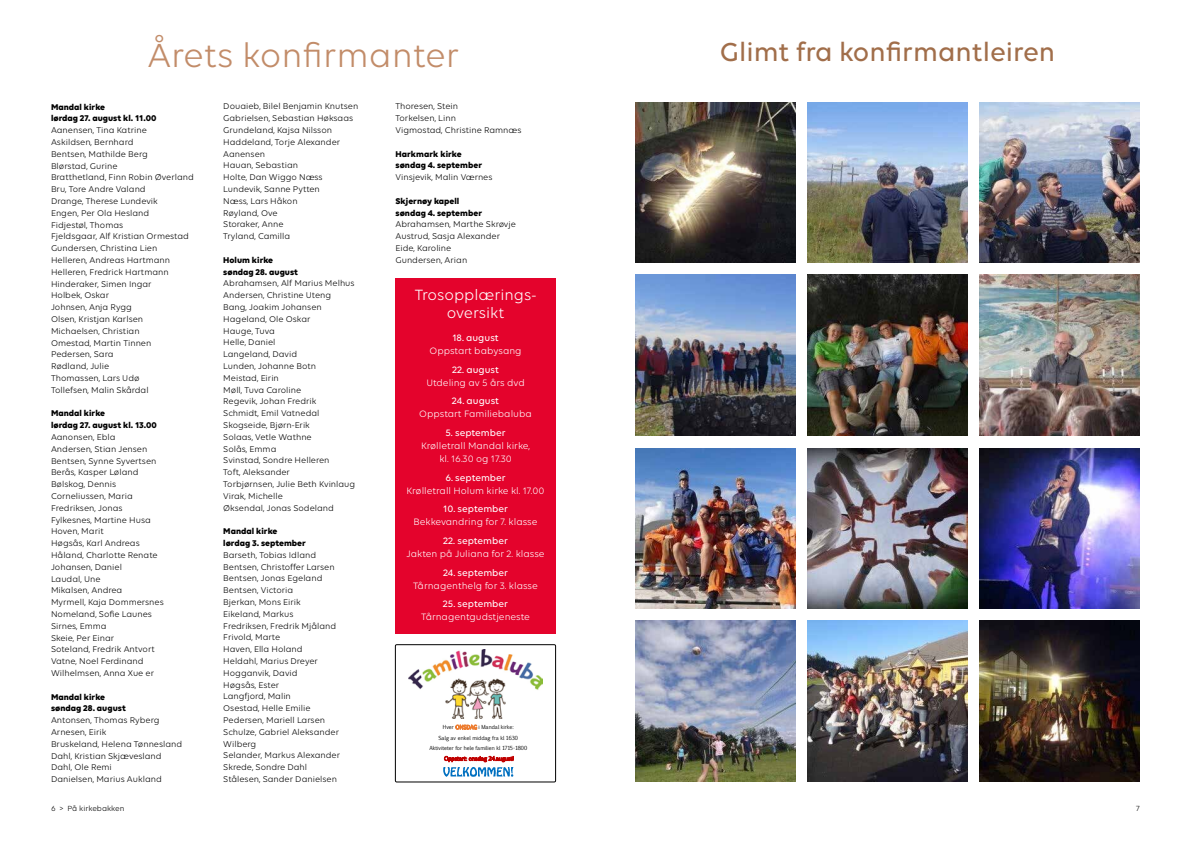
<style>
.page{position:relative;width:1191px;height:842px;background:#fff}
.page>*{position:absolute;margin:0;border:0;box-sizing:border-box;transform-origin:0 0}
.t1{font:36px "Volte";color:#c28c69}
.t2{font:500 28px "Volte";color:#a16e4a}
.t3{font:16px/18px "Volte";color:#fff;text-align:center}
.t4{font:10px/13px "Volte";color:#fff;text-align:center}
.t5{font:500 10px "Volte";color:#fff}
.t6{font:9px/11.8px "Volte";color:#000}
.t7{font:700 9px/11.8px "Volte";color:#000}
.t8{font:8px "Volte";color:#000}
.t9{font:5.4px/10.4px "Euphemia CAS";color:#000;text-align:center}
.s1{color:#ed7d31}
</style>
<div class="page">
<div style="left:395px;top:278px;width:161px;height:356px;background:#e4032c"></div>
<img style="left:409px;top:649px;width:133px;height:70px">
<svg style="left:455px;top:725px;width:22px;height:4px"></svg>
<svg style="left:444px;top:756px;width:69px;height:6px"></svg>
<img style="left:443px;top:767px;width:71px;height:10px">
<div style="left:395px;top:644px;width:161px;height:138px;border:1px solid #000"></div>
<img style="left:635px;top:103px;width:160px;height:160px">
<img style="left:807px;top:103px;width:160px;height:160px">
<img style="left:979px;top:103px;width:161px;height:160px">
<img style="left:635px;top:275px;width:160px;height:160px">
<img style="left:807px;top:275px;width:160px;height:160px">
<img style="left:979px;top:275px;width:161px;height:160px">
<img style="left:635px;top:449px;width:160px;height:160px">
<img style="left:807px;top:449px;width:160px;height:160px">
<img style="left:979px;top:449px;width:161px;height:160px">
<img style="left:635px;top:621px;width:160px;height:160px">
<img style="left:807px;top:621px;width:160px;height:160px">
<img style="left:979px;top:621px;width:161px;height:160px">
<h1 class="t1" style="left:147px;top:35px;width:313px">Årets konfirmanter</h1>
<p class="t7" style="left:51px;top:100px;width:107px">Mandal kirke<br>lørdag 27. august kl. 11.00</p>
<p class="t6" style="left:51px;top:124px;width:144px">Aanensen, Tina Katrine<br>Askildsen, Bernhard<br>Bentsen, Mathilde Berg<br>Blørstad, Gurine<br>Bratthetland, Finn Robin Øverland<br>Bru, Tore Andre Valand<br>Drange, Therese Lundevik<br>Engen, Per Ola Hesland<br>Fidjestøl, Thomas<br>Fjeldsgaar, Alf Kristian Ormestad<br>Gundersen, Christina Lien<br>Helleren, Andreas Hartmann<br>Helleren, Fredrick Hartmann<br>Hinderaker, Simen Ingar<br>Holbek, Oskar<br>Johnsen, Anja Rygg<br>Olsen, Kristjan Karlsen<br>Michaelsen, Christian<br>Omestad, Martin Tinnen<br>Pedersen, Sara<br>Rødland, Julie<br>Thomassen, Lars Udø<br>Tollefsen, Malin Skårdal</p>
<p class="t7" style="left:51px;top:407px;width:107px">Mandal kirke<br>lørdag 27. august kl. 13.00</p>
<p class="t6" style="left:51px;top:431px;width:114px">Aanonsen, Ebla<br>Andersen, Stian Jensen<br>Bentsen, Synne Syvertsen<br>Berås, Kasper Løland<br>Bølskog, Dennis<br>Corneliussen, Maria<br>Fredriksen, Jonas<br>Fylkesnes, Martine Husa<br>Hoven, Marit<br>Høgsås, Karl Andreas<br>Håland, Charlotte Renate<br>Johansen, Daniel<br>Laudal, Une<br>Mikalsen, Andrea<br>Myrmell, Kaja Dommersnes<br>Nomeland, Sofie Launes<br>Sirnes, Emma<br>Skeie, Per Einar<br>Soteland, Fredrik Antvort<br>Vatne, Noel Ferdinand<br>Wilhelmsen, Anna Xue er</p>
<p class="t7" style="left:51px;top:690px;width:76px">Mandal kirke søndag 28. august</p>
<p class="t6" style="left:51px;top:714px;width:133px">Antonsen, Thomas Ryberg<br>Arnesen, Eirik<br>Bruskeland, Helena Tønnesland<br>Dahl, Kristian Skjævesland<br>Dahl, Ole Remi<br>Danielsen, Marius Aukland</p>
<p class="t6" style="left:395px;top:100px;width:127px">Thoresen, Stein<br>Torkelsen, Linn<br>Vigmostad, Christine Ramnæs</p>
<p class="t7" style="left:395px;top:147px;width:88px">Harkmark kirke søndag 4. september</p>
<p class="t6" style="left:395px;top:171px;width:98px">Vinsjevik, Malin Værnes</p>
<p class="t7" style="left:395px;top:195px;width:88px">Skjernøy kapell søndag 4. september</p>
<p class="t6" style="left:395px;top:218px;width:122px">Abrahamsen, Marthe Skrøvje<br>Austrud, Sasja Alexander<br>Eide, Karoline<br>Gundersen, Arian</p>
<h3 class="t3" style="left:415px;top:286px;width:123px">Trosopplærings&shy;oversikt</h3>
<p class="t5" style="left:452px;top:332px;width:48px">18. august</p>
<p class="t4" style="left:429px;top:344px;width:94px">Oppstart babysang</p>
<p class="t5" style="left:452px;top:364px;width:48px">22. august</p>
<p class="t4" style="left:426px;top:376px;width:100px">Utdeling av 5 års dvd</p>
<p class="t5" style="left:452px;top:395px;width:49px">24. august</p>
<p class="t4" style="left:419px;top:407px;width:114px">Oppstart Familiebaluba</p>
<p class="t5" style="left:445px;top:427px;width:62px">5. september</p>
<p class="t4" style="left:421px;top:439px;width:111px">Krølletrall Mandal kirke, kl. 16.30 og 17.30</p>
<p class="t5" style="left:445px;top:472px;width:62px">6. september</p>
<p class="t4" style="left:406px;top:484px;width:140px">Krølletrall Holum kirke kl. 17.00</p>
<p class="t5" style="left:443px;top:503px;width:66px">10. september</p>
<p class="t4" style="left:413px;top:515px;width:126px">Bekkevandring for 7. klasse</p>
<p class="t5" style="left:443px;top:535px;width:66px">22. september</p>
<p class="t4" style="left:406px;top:547px;width:140px">Jakten på Juliana for 2. klasse</p>
<p class="t5" style="left:443px;top:567px;width:67px">24. september</p>
<p class="t4" style="left:413px;top:579px;width:126px">Tårnagenthelg for 3. klasse</p>
<p class="t5" style="left:443px;top:598px;width:67px">25. september</p>
<p class="t4" style="left:421px;top:610px;width:110px">Tårnagentgudstjeneste</p>
<p class="t6" style="left:223px;top:100px;width:137px">Douaieb, Bilel Benjamin Knutsen<br>Gabrielsen, Sebastian Høksaas<br>Grundeland, Kajsa Nilsson<br>Haddeland, Torje Alexander<br>Aanensen<br>Hauan, Sebastian<br>Holte, Dan Wiggo Næss<br>Lundevik, Sanne Pytten<br>Næss, Lars Håkon<br>Røyland, Ove<br>Storaker, Anne<br>Tryland, Camilla</p>
<p class="t7" style="left:223px;top:254px;width:76px">Holum kirke søndag 28. august</p>
<p class="t6" style="left:223px;top:277px;width:133px">Abrahamsen, Alf Marius Melhus<br>Andersen, Christine Uteng<br>Bang, Joakim Johansen<br>Hageland, Ole Oskar<br>Hauge, Tuva<br>Helle, Daniel<br>Langeland, David<br>Lunden, Johanne Botn<br>Meistad, Eirin<br>Møll, Tuva Caroline<br>Regevik, Johan Fredrik<br>Schmidt, Emil Vatnedal<br>Skogseide, Bjørn-Erik<br>Solaas, Vetle Wathne<br>Solås, Emma<br>Svinstad, Sondre Helleren<br>Toft, Aleksander<br>Torbjørnsen, Julie Beth Kvinlaug<br>Virak, Michelle<br>Øksendal, Jonas Sodeland</p>
<p class="t7" style="left:223px;top:525px;width:84px">Mandal kirke lørdag 3. september</p>
<p class="t6" style="left:223px;top:549px;width:118px">Barseth, Tobias Idland<br>Bentsen, Christoffer Larsen<br>Bentsen, Jonas Egeland<br>Bentsen, Victoria<br>Bjerkan, Mons Eirik<br>Eikeland, Markus<br>Fredriksen, Fredrik Mjåland<br>Frivold, Marte<br>Haven, Ella Holand<br>Heldahl, Marius Dreyer<br>Hogganvik, David<br>Høgsås, Ester<br>Langfjord, Malin<br>Osestad, Helle Emilie<br>Pedersen, Mariell Larsen<br>Schulze, Gabriel Aleksander<br>Wilberg<br>Selander, Markus Alexander<br>Skrede, Sondre Dahl<br>Stålesen, Sander Danielsen</p>
<p class="t9" style="left:429px;top:722px;width:99px">Hver <span class="s1">ONSDAG</span> i Mandal kirke:<br>Salg av enkel middag fra kl 1630<br>Aktiviteter for hele familien kl 1715-1800</p>
<h2 class="t2" style="left:720px;top:35px;width:337px">Glimt fra konfirmantleiren</h2>
<p class="t8" style="left:51px;top:804px;width:75px">6 &gt; På kirkebakken</p>
<p class="t8" style="left:1136px;top:804px;width:5px">7</p>
</div>
